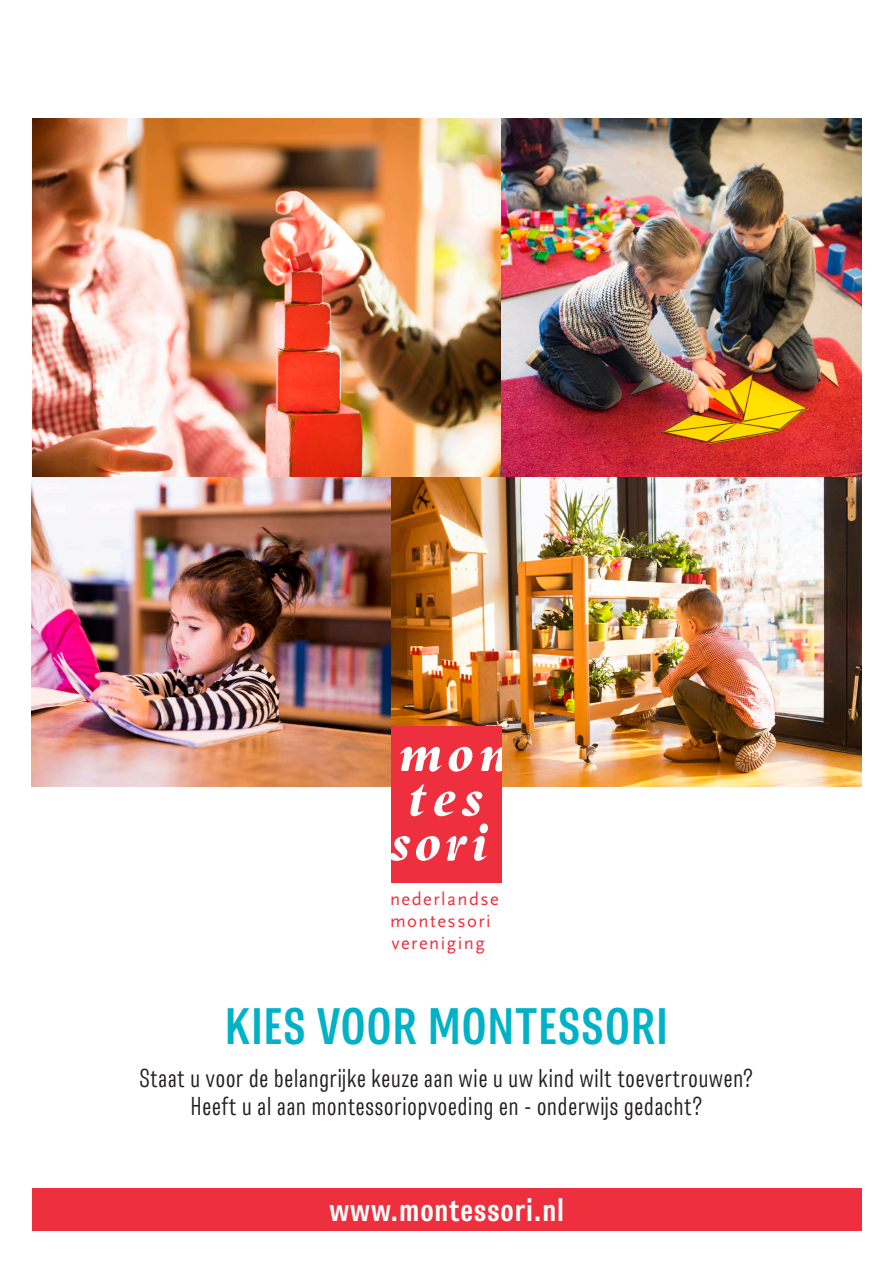
<style>
.page{position:relative;width:893px;height:1263px;background:#fff}
.page>*{position:absolute;margin:0;border:0;box-sizing:border-box;transform-origin:0 0}
.t1{font:600 condensed 45.9px "Belarius Sans";letter-spacing:.04em;color:#00b2c7}
.t2{font:600 condensed 29.25px "Belarius Sans";letter-spacing:.04em;color:#fff}
.t3{font:300 condensed 23.25px/28px "Belarius Sans";letter-spacing:.04em;color:#231f20;text-align:center}
.t4{font:18.6px/22.4px "Scala Sans Pro";letter-spacing:.08em;color:#ee2f3e}
</style>
<div class="page">
<div style="left:32px;top:1188px;width:829px;height:43px;background:#ee2f3e"></div>
<img style="left:32px;top:476px;width:359px;height:311px">
<img style="left:391px;top:476px;width:470px;height:311px">
<img style="left:32px;top:118px;width:829px;height:358px">
<div style="left:391px;top:726px;width:111px;height:156px;background:#ee2f3e"></div>
<svg style="left:400px;top:747px;width:42px;height:25px"></svg>
<svg style="left:449px;top:747px;width:23px;height:25px"></svg>
<svg style="left:480px;top:747px;width:22px;height:25px"></svg>
<svg style="left:410px;top:784px;width:17px;height:32px"></svg>
<svg style="left:434px;top:791px;width:21px;height:25px"></svg>
<svg style="left:462px;top:791px;width:20px;height:25px"></svg>
<svg style="left:391px;top:836px;width:19px;height:25px"></svg>
<svg style="left:416px;top:836px;width:24px;height:25px"></svg>
<svg style="left:446px;top:836px;width:41px;height:25px"></svg>
<div style="left:480px;top:823px;width:8px;height:10px;background:#fff;border-radius:50%"></div>
<p class="t4" style="left:390px;top:887px;width:110px">nederlandse montessori vereniging</p>
<p class="t1" style="left:226px;top:996px;width:443px">KIES VOOR MONTESSORI</p>
<p class="t3" style="left:140px;top:1064px;width:615px">Staat u voor de belangrijke keuze aan wie u uw kind wilt toevertrouwen?<br>Heeft u al aan montessoriopvoeding en - onderwijs gedacht?</p>
<p class="t2" style="left:329px;top:1190px;width:236px">www.montessori.nl</p>
</div>
